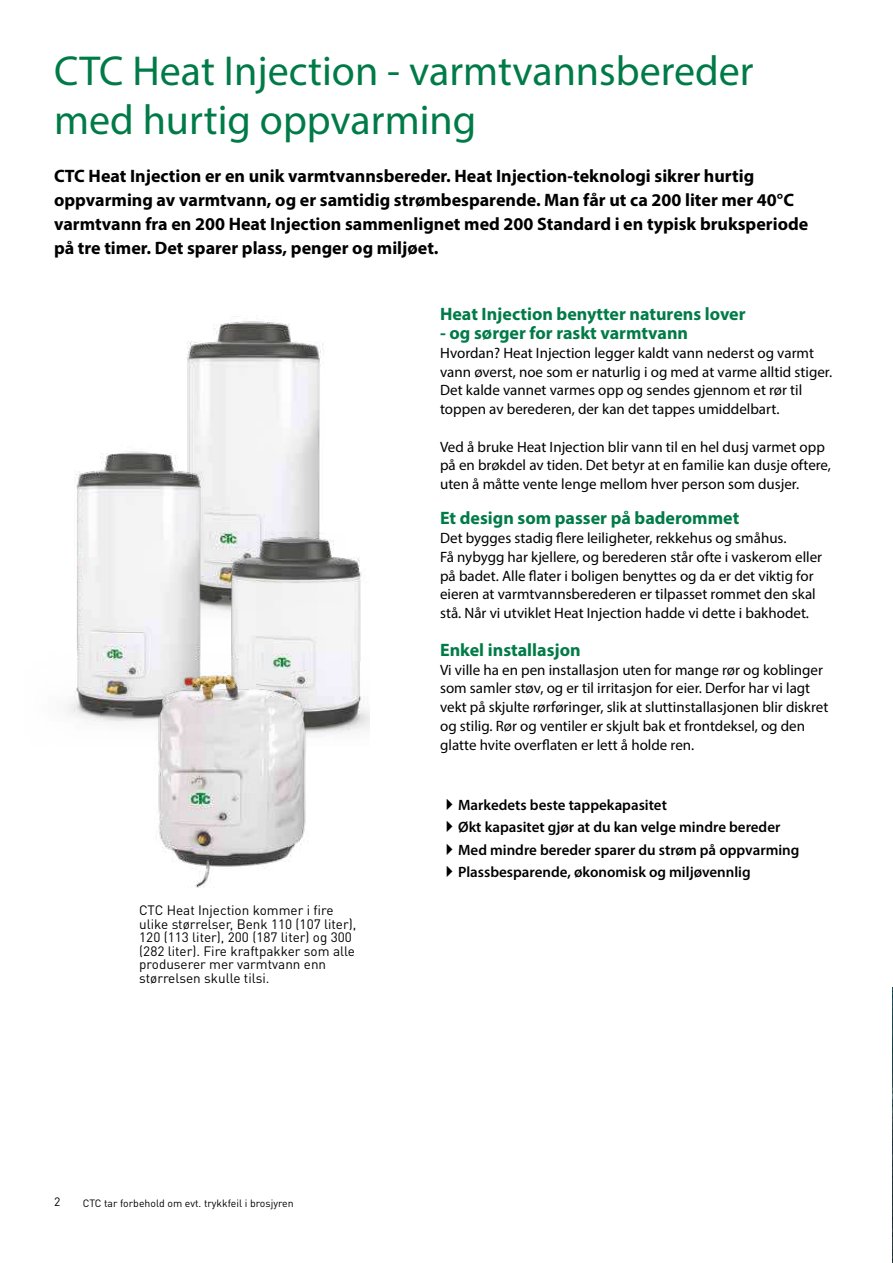
<style>
.page{position:relative;width:893px;height:1263px;background:#fff}
.page>*{position:absolute;margin:0;border:0;box-sizing:border-box;transform-origin:0 0}
.t1{font:42px/49.5px "Myriad Pro";color:#007b47}
.t2{font:700 18px/24px "Myriad Pro";color:#000}
.t3{font:700 18px "Myriad Pro";color:#007b47}
.t4{font:15px/18.8px "Myriad Pro";color:#000}
.t5{font:600 15px "Myriad Pro";color:#000}
.t6{font:13.5px/13.5px "DINOT";color:#010202}
.t7{font:12px "DINOT";color:#000}
.t8{font:10.5px "DINOT";color:#000}
</style>
<div class="page">
<img style="left:892px;top:988px;width:1px;height:275px">
<img style="left:187px;top:316px;width:137px;height:113px">
<img style="left:68px;top:429px;width:302px;height:305px">
<img style="left:138px;top:648px;width:175px;height:240px">
<h1 class="t1" style="left:54px;top:46px;width:701px">CTC Heat Injection - varmtvannsbereder med hurtig oppvarming</h1>
<p class="t2" style="left:54px;top:166px;width:756px">CTC Heat Injection er en unik varmtvannsbereder. Heat Injection-teknologi sikrer hurtig oppvarming av varmtvann, og er samtidig strømbesparende. Man får ut ca 200 liter mer 40°C varmtvann fra en 200 Heat Injection sammenlignet med 200 Standard i en typisk bruksperiode på tre timer. Det sparer plass, penger og miljøet.</p>
<p class="t3" style="left:440px;top:307px;width:307px">Heat Injection benytter naturens lover</p>
<p class="t3" style="left:440px;top:326px;width:250px">- og sørger for raskt varmtvann</p>
<p class="t4" style="left:440px;top:344px;width:393px">Hvordan? Heat Injection legger kaldt vann nederst og varmt vann øverst, noe som er naturlig i og med at varme alltid stiger.<br>Det kalde vannet varmes opp og sendes gjennom et rør til toppen av berederen, der kan det tappes umiddelbart.</p>
<p class="t4" style="left:440px;top:437px;width:392px">Ved å bruke Heat Injection blir vann til en hel dusj varmet opp på en brøkdel av tiden. Det betyr at en familie kan dusje oftere, uten å måtte vente lenge mellom hver person som dusjer.</p>
<p class="t3" style="left:440px;top:511px;width:301px">Et design som passer på baderommet</p>
<p class="t4" style="left:440px;top:529px;width:384px">Det bygges stadig flere leiligheter, rekkehus og småhus.<br>Få nybygg har kjellere, og berederen står ofte i vaskerom eller på badet. Alle flater i boligen benyttes og da er det viktig for eieren at varmtvannsberederen er tilpasset rommet den skal stå. Når vi utviklet Heat Injection hadde vi dette i bakhodet.</p>
<p class="t3" style="left:440px;top:642px;width:142px">Enkel installasjon</p>
<p class="t4" style="left:440px;top:660px;width:390px">Vi ville ha en pen installasjon uten for mange rør og koblinger som samler støv, og er til irritasjon for eier. Derfor har vi lagt vekt på skjulte rørføringer, slik at sluttinstallasjonen blir diskret og stilig. Rør og ventiler er skjult bak et frontdeksel, og den glatte hvite overflaten er lett å holde ren.</p>
<p class="t6" style="left:139px;top:903px;width:219px">CTC Heat Injection kommer i fire ulike størrelser, Benk 110 (107 liter), 120 (113 liter), 200 (187 liter) og 300 (282 liter). Fire kraftpakker som alle produserer mer varmtvann enn størrelsen skulle tilsi.</p>
<p class="t7" style="left:54px;top:1194px;width:8px">2</p>
<p class="t8" style="left:83px;top:1196px;width:212px">CTC tar forbehold om evt. trykkfeil i brosjyren</p>
<p class="t5" style="left:440px;top:798px;width:228px">✔Markedets beste tappekapasitet</p>
<p class="t5" style="left:440px;top:821px;width:342px">✔Økt kapasitet gjør at du kan velge mindre bereder</p>
<p class="t5" style="left:440px;top:843px;width:361px">✔Med mindre bereder sparer du strøm på oppvarming</p>
<p class="t5" style="left:440px;top:866px;width:312px">✔Plassbesparende, økonomisk og miljøvennlig</p>
</div>
